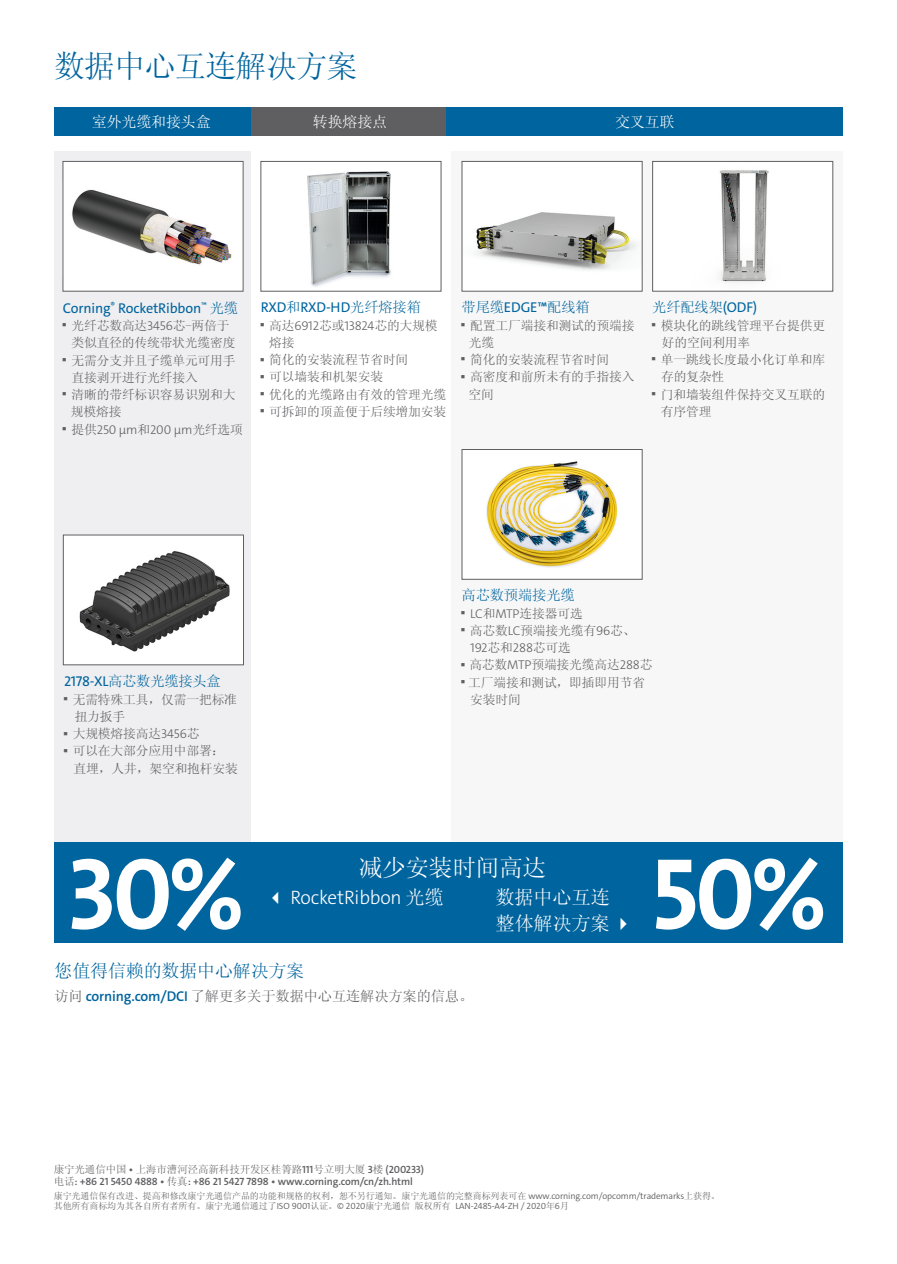
<style>
.page{position:relative;width:897px;height:1264px;background:#fff}
.page>*{position:absolute;margin:0;border:0;box-sizing:border-box;transform-origin:0 0}
.t1{font:700 102px "The Sans C4 s";color:#fff}
.t2{font:31.5px "Sim Sun";letter-spacing:-.025em;color:#00649e}
.t3{font:24px "Sim Sun";letter-spacing:-.01em;color:#fff}
.t4{font:300 19.5px "The Sans C4 s";letter-spacing:-.01em;color:#fff}
.t5{font:19.5px "Sim Sun";letter-spacing:-.01em;color:#fff}
.t6{font:18px "Sim Sun";letter-spacing:-.01em;color:#00649e}
.t7{font:15px "Sim Sun";letter-spacing:-.01em;color:#fff}
.t8{font:14.25px "Sim Sun";letter-spacing:-.01em;color:#00649e}
.t9{font:14.25px "The Sans C4 s";letter-spacing:-.01em;color:#00649e}
.t10{font:14.25px "Sim Sun";letter-spacing:-.01em;color:#5f5f62}
.t11{font:12.75px/17.2px "Sim Sun";letter-spacing:-.01em;color:#5f5f62}
.t12{font:300 12.75px "The Sans C4 s";letter-spacing:-.01em;color:#5f5f62}
.t13{font:600 10.5px "The Sans C4 s";letter-spacing:-.01em;color:#5f5f62}
.t14{font:10.5px "Sim Sun";letter-spacing:-.01em;color:#5f5f62}
.t15{font:9px "Sim Sun";letter-spacing:-.01em;color:#5f5f62}
.t16{font:5.25px "The Sans C4 s";color:#5f5f62}
.s1{font-family:"Sim Sun"}
.s2{font-family:"The Sans C4 s";font-weight:300}
.s3{font-family:"Sim Sun";font-weight:400}
.s4{font-family:"The Sans C4 s"}
.s5{font-family:"The Sans C4 s";font-weight:600;color:#00649e}
.s6{font-family:"The Sans C4 s";font-weight:600}
</style>
<div class="page">
<div style="left:54px;top:107px;width:196px;height:29px;background:#00649e"></div>
<div style="left:54px;top:151px;width:196px;height:734px;background:#ececee"></div>
<div style="left:451px;top:151px;width:391px;height:787px;background:#f5f5f6"></div>
<div style="left:63px;top:161px;width:180px;height:130px;background:#fff"></div>
<img style="left:72px;top:189px;width:160px;height:76px">
<div style="left:63px;top:535px;width:180px;height:130px;background:#fff"></div>
<img style="left:79px;top:551px;width:151px;height:101px">
<div style="left:63px;top:534px;width:181px;height:131px;border:1px solid #5f5f62"></div>
<div style="left:462px;top:161px;width:180px;height:130px;background:#fff"></div>
<img style="left:476px;top:212px;width:161px;height:58px">
<img style="left:487px;top:461px;width:130px;height:106px">
<img style="left:307px;top:171px;width:84px;height:116px">
<div style="left:260px;top:161px;width:181px;height:130px;border:1px solid #5f5f62"></div>
<img style="left:720px;top:170px;width:49px;height:112px">
<div style="left:652px;top:161px;width:181px;height:130px;border:1px solid #5f5f62"></div>
<div style="left:54px;top:842px;width:788px;height:101px;background:#00649e"></div>
<div style="left:250px;top:107px;width:198px;height:29px;background:#5f5f62"></div>
<div style="left:447px;top:107px;width:395px;height:29px;background:#00649e"></div>
<p class="t2" style="left:54px;top:50px;width:305px">数据中心互连解决方案</p>
<p class="t7" style="left:92px;top:114px;width:120px">室外光缆和接头盒</p>
<p class="t7" style="left:313px;top:114px;width:76px">转换熔接点</p>
<p class="t7" style="left:615px;top:114px;width:61px">交叉互联</p>
<p class="t9" style="left:63px;top:299px;width:177px">Corning<sup>®</sup> RocketRibbon<sup>™</sup> <span class="s1">光缆</span></p>
<p class="t16" style="left:63px;top:320px;width:5px">▄</p>
<p class="t11" style="left:72px;top:317px;width:159px">光纤芯数高达<span class="s2">3456</span>芯-两倍于</p>
<p class="t11" style="left:71px;top:334px;width:165px">类似直径的传统带状光缆密度</p>
<p class="t16" style="left:63px;top:355px;width:5px">▄</p>
<p class="t11" style="left:72px;top:351px;width:165px">无需分支并且子缆单元可用手直接剥开进行光纤接入</p>
<p class="t16" style="left:63px;top:389px;width:5px">▄</p>
<p class="t11" style="left:72px;top:386px;width:165px">清晰的带纤标识容易识别和大</p>
<p class="t11" style="left:71px;top:403px;width:52px">规模熔接</p>
<p class="t16" style="left:63px;top:424px;width:5px">▄</p>
<p class="t12" style="left:72px;top:421px;width:173px"><span class="s3">提供</span>250 μm<span class="s3">和</span>200 μm<span class="s3">光纤选项</span></p>
<p class="t9" style="left:261px;top:298px;width:162px">RXD<span class="s1">和</span>RXD-HD<span class="s1">光纤熔接箱</span></p>
<p class="t16" style="left:261px;top:320px;width:5px">▄</p>
<p class="t11" style="left:269px;top:316px;width:170px">高达<span class="s2">6912</span>芯或<span class="s2">13824</span>芯的大规模熔接</p>
<p class="t16" style="left:261px;top:354px;width:5px">▄</p>
<p class="t11" style="left:269px;top:351px;width:140px">简化的安装流程节省时间</p>
<p class="t16" style="left:261px;top:371px;width:5px">▄</p>
<p class="t11" style="left:269px;top:368px;width:115px">可以墙装和机架安装</p>
<p class="t16" style="left:261px;top:389px;width:5px">▄</p>
<p class="t11" style="left:269px;top:385px;width:178px">优化的光缆路由有效的管理光缆</p>
<p class="t16" style="left:261px;top:406px;width:5px">▄</p>
<p class="t11" style="left:269px;top:403px;width:178px">可拆卸的顶盖便于后续增加安装</p>
<p class="t8" style="left:461px;top:300px;width:130px">带尾缆<span class="s4">EDGE™</span>配线箱</p>
<p class="t16" style="left:461px;top:320px;width:5px">▄</p>
<p class="t11" style="left:470px;top:316px;width:166px">配置工厂端接和测试的预端接</p>
<p class="t11" style="left:469px;top:333px;width:27px">光缆</p>
<p class="t16" style="left:461px;top:354px;width:5px">▄</p>
<p class="t11" style="left:470px;top:351px;width:140px">简化的安装流程节省时间</p>
<p class="t16" style="left:461px;top:371px;width:5px">▄</p>
<p class="t11" style="left:470px;top:368px;width:166px">高密度和前所未有的手指接入</p>
<p class="t11" style="left:468px;top:385px;width:27px">空间</p>
<p class="t8" style="left:652px;top:300px;width:106px">光纤配线架<span class="s4">(ODF)</span></p>
<p class="t16" style="left:652px;top:320px;width:5px">▄</p>
<p class="t11" style="left:660px;top:316px;width:166px">模块化的跳线管理平台提供更</p>
<p class="t11" style="left:661px;top:333px;width:90px">好的空间利用率</p>
<p class="t16" style="left:652px;top:354px;width:5px">▄</p>
<p class="t11" style="left:660px;top:351px;width:166px">单一跳线长度最小化订单和库</p>
<p class="t11" style="left:661px;top:368px;width:65px">存的复杂性</p>
<p class="t16" style="left:652px;top:389px;width:5px">▄</p>
<p class="t11" style="left:660px;top:385px;width:166px">门和墙装组件保持交叉互联的</p>
<p class="t11" style="left:660px;top:402px;width:52px">有序管理</p>
<p class="t8" style="left:64px;top:674px;width:158px"><span class="s4">2178-XL</span>高芯数光缆接头盒</p>
<p class="t16" style="left:64px;top:694px;width:5px">▄</p>
<p class="t11" style="left:73px;top:690px;width:166px">无需特殊工具，仅需一把标准</p>
<p class="t11" style="left:75px;top:708px;width:52px">扭力扳手</p>
<p class="t16" style="left:64px;top:728px;width:5px">▄</p>
<p class="t11" style="left:73px;top:725px;width:128px">大规模熔接高达<span class="s2">3456</span>芯</p>
<p class="t16" style="left:64px;top:745px;width:5px">▄</p>
<p class="t11" style="left:73px;top:742px;width:153px">可以在大部分应用中部署：</p>
<p class="t11" style="left:74px;top:759px;width:166px">直埋，人井，架空和抱杆安装</p>
<p class="t8" style="left:461px;top:588px;width:115px">高芯数预端接光缆</p>
<p class="t16" style="left:461px;top:608px;width:5px">▄</p>
<p class="t11" style="left:470px;top:604px;width:114px"><span class="s2">LC</span>和<span class="s2">MTP</span>连接器可选</p>
<p class="t16" style="left:461px;top:625px;width:5px">▄</p>
<p class="t11" style="left:470px;top:621px;width:167px">高芯数<span class="s2">LC</span>预端接光缆有<span class="s2">96</span>芯、</p>
<p class="t12" style="left:470px;top:639px;width:102px">192<span class="s3">芯和</span>288<span class="s3">芯可选</span></p>
<p class="t16" style="left:461px;top:659px;width:5px">▄</p>
<p class="t11" style="left:469px;top:656px;width:185px">高芯数<span class="s2">MTP</span>预端接光缆高达<span class="s2">288</span>芯</p>
<p class="t16" style="left:461px;top:677px;width:5px">▄</p>
<p class="t11" style="left:468px;top:673px;width:178px">工厂端接和测试，即插即用节省安装时间</p>
<p class="t1" style="left:67px;top:828px;width:179px">30%</p>
<p class="t3" style="left:358px;top:855px;width:189px">减少安装时间高达</p>
<p class="t4" style="left:267px;top:885px;width:178px">✓ RocketRibbon <span class="s3">光缆</span></p>
<p class="t5" style="left:495px;top:887px;width:116px">数据中心互连</p>
<p class="t5" style="left:495px;top:913px;width:139px">整体解决方案 ✔</p>
<p class="t1" style="left:651px;top:828px;width:177px">50%</p>
<p class="t6" style="left:54px;top:961px;width:251px">您值得信赖的数据中心解决方案</p>
<p class="t10" style="left:54px;top:988px;width:420px">访问 <span class="s5">corning.com/DCI</span> 了解更多关于数据中心互连解决方案的信息。</p>
<p class="t14" style="left:54px;top:1164px;width:372px">康宁光通信中国 <span class="s6">•</span> 上海市漕河泾高新科技开发区桂箐路<span class="s6">111</span>号立明大厦 <span class="s6">3</span>楼 <span class="s6">(200233)</span></p>
<p class="t13" style="left:54px;top:1174px;width:360px"><span class="s3">电话</span>: +86 21 5450 4888 • <span class="s3">传真</span>: +86 21 5427 7898 • www.corning.com/cn/zh.html</p>
<p class="t15" style="left:54px;top:1191px;width:667px">康宁光通信保有改进、提高和修改康宁光通信产品的功能和规格的权利，恕不另行通知。康宁光通信的完整商标列表可在 <span class="s2">www.corning.com/opcomm/trademarks</span>上获得。</p>
<p class="t15" style="left:54px;top:1201px;width:516px">其他所有商标均为其各自所有者所有。康宁光通信通过了<span class="s2">ISO 9001</span>认证。<span class="s2">© 2020</span>康宁光通信 版权所有 <span class="s2">LAN-2485-A4-ZH / 2020</span>年<span class="s2">6</span>月</p>
</div>
